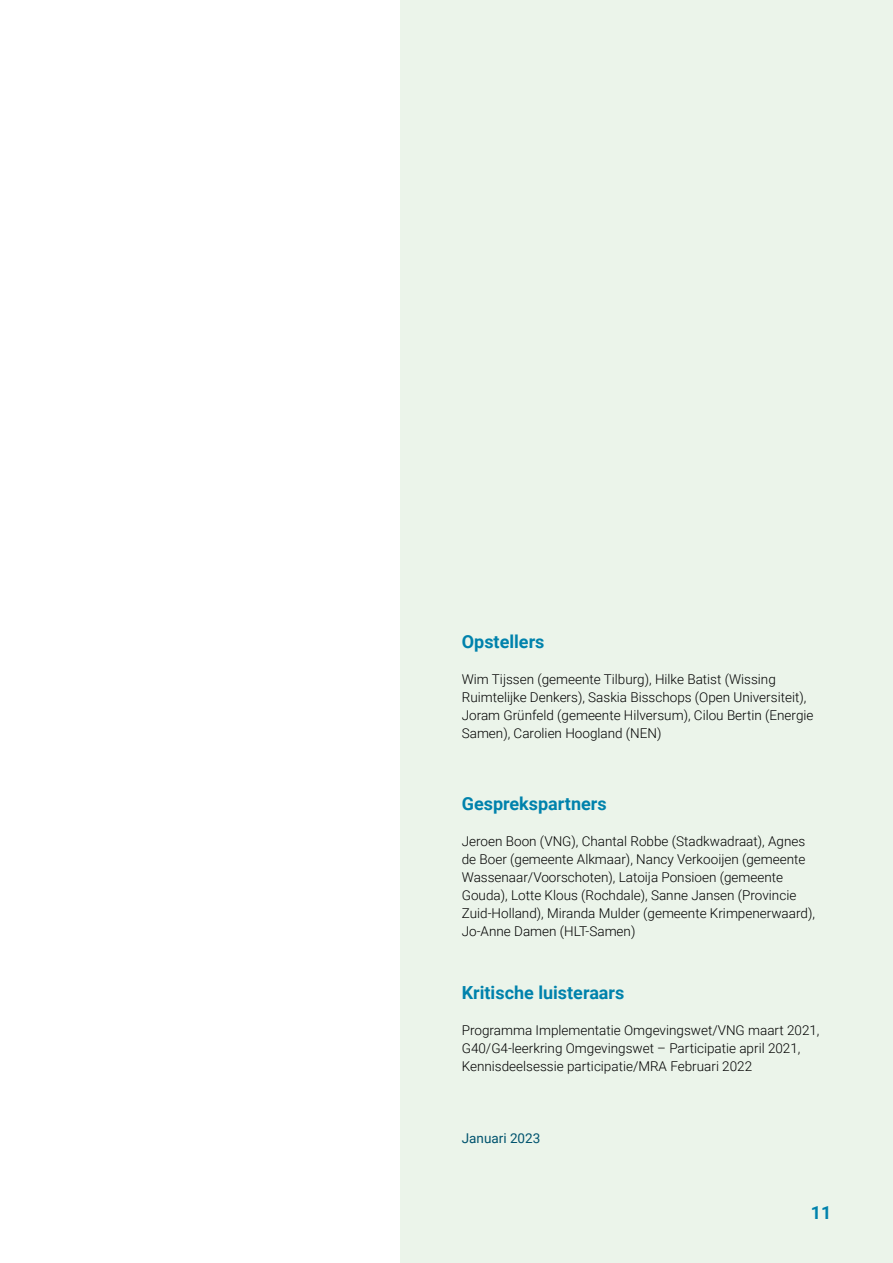
<style>
.page{position:relative;width:893px;height:1263px;background:#fff}
.page>*{position:absolute;margin:0;border:0;box-sizing:border-box;transform-origin:0 0}
.Subkop_2_M{font:700 18px "Roboto";color:#0082ac}
.Bodytekst_M{font:300 13.5px/18px "Roboto";color:#000}
.Bodytekst_M-2{font:13.5px "Roboto";color:#00536e}
</style>
<div class="page">
<div style="left:400px;top:0;width:493px;height:1263px;background:#ebf4ea"></div>
<p class="Subkop_2_M" style="left:462px;top:629px;width:84px">Opstellers</p>
<p class="Bodytekst_M" style="left:462px;top:670px;width:353px">Wim Tijssen (gemeente Tilburg), Hilke Batist (Wissing Ruimtelijke Denkers), Saskia Bisschops (Open Universiteit), Joram Grünfeld (gemeente Hilversum), Cilou Bertin (Energie Samen), Carolien Hoogland (NEN)</p>
<p class="Subkop_2_M" style="left:462px;top:791px;width:146px">Gesprekspartners</p>
<p class="Bodytekst_M" style="left:462px;top:832px;width:355px">Jeroen Boon (VNG), Chantal Robbe (Stadkwadraat), Agnes de Boer (gemeente Alkmaar), Nancy Verkooijen (gemeente Wassenaar/Voorschoten), Latoija Ponsioen (gemeente Gouda), Lotte Klous (Rochdale), Sanne Jansen (Provincie Zuid-Holland), Miranda Mulder (gemeente Krimpenerwaard), Jo-Anne Damen (HLT-Samen)</p>
<p class="Subkop_2_M" style="left:462px;top:980px;width:164px">Kritische luisteraars</p>
<p class="Bodytekst_M" style="left:462px;top:1021px;width:359px">Programma Implementatie Omgevingswet/VNG maart 2021,<br>G40/G4-leerkring Omgevingswet – Participatie april 2021,<br>Kennisdeelsessie participatie/MRA Februari 2022</p>
<p class="Bodytekst_M-2" style="left:462px;top:1129px;width:80px">Januari 2023</p>
<p class="Subkop_2_M" style="left:811px;top:1200px;width:22px">11</p>
</div>
